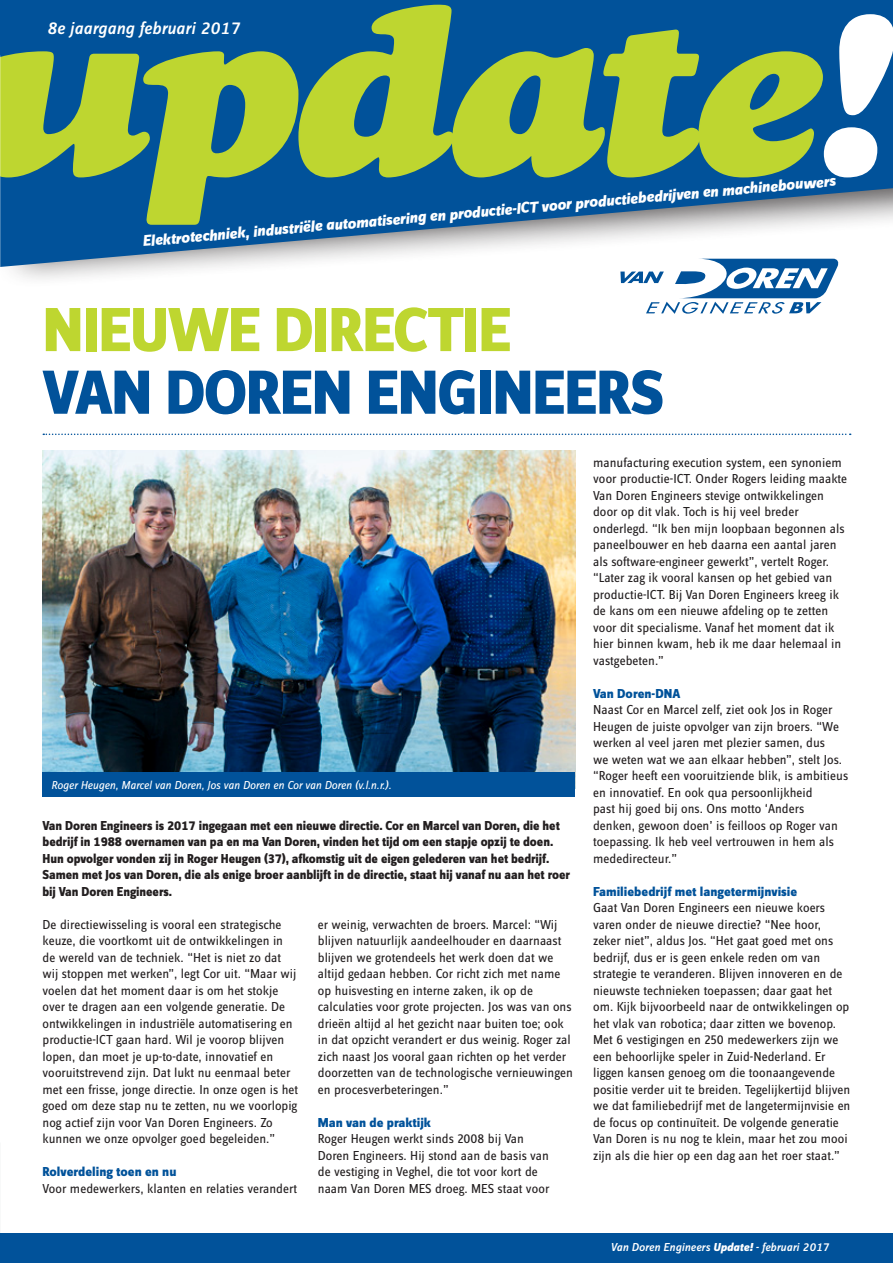
<style>
.page{position:relative;width:893px;height:1263px;background:#fff}
.page>*{position:absolute;margin:0;border:0;box-sizing:border-box;transform-origin:0 0}
.t1{font:italic 236.55px "Goudy Std Heavyface";letter-spacing:-.03em;color:#bed630}
.Geen_afstand{font:64.65px "Zine Sans Dis X Bold Roman Tf";letter-spacing:-.02em;color:#01529a}
.Geen_afstand-2{font:64.65px "Zine Sans Dis X Bold Roman Tf";letter-spacing:-.025em;color:#bed630}
.Geen_afstand-3{font:18px "Zine Sans Dis Medium Italic Tf";color:#fff}
.t2{font:italic 800 16.05px "Zine Sans Dis";color:#fff}
.Geen_afstand-4{font:13.5px/16.5px "Zine Sans Dis";color:#231f20}
.Geen_afstand-5{font:13.5px/16.5px "Zine Sans Dis X Bold Roman Tf";letter-spacing:-.005em;color:#231f20;scale:.95 1}
.Geen_afstand-6{font:13.5px "Zine Sans Dis X Bold Roman Tf";color:#01529a}
.Geen_afstand-7{font:italic 12px "Zine Sans Dis";letter-spacing:-.01em;color:#fff}
.Geen_afstand-8{font:12px "Zine Sans Dis Medium Italic Tf";color:#fff}
.s1{color:#fff}
.s2{font-family:"Zine Sans Dis";font-weight:800;font-style:italic}
</style>
<div class="page">
<div style="left:0;top:1233px;width:893px;height:30px;background:#01529a"></div>
<img style="left:43px;top:450px;width:532px;height:322px">
<div style="left:0;top:45px;width:893px;height:244px;background:#231f20;opacity:.75"></div>
<svg style="left:0;top:0;width:893px;height:267px;background:#2065a3"></svg>
<svg style="left:43px;top:434px;width:808px;height:1px"></svg>
<svg style="left:620px;top:259px;width:219px;height:55px"></svg>
<div style="left:43px;top:772px;width:532px;height:25px;background:#01529a"></div>
<h1 class="t1" style="left:-24px;top:-55px;width:928px">update<span class="s1">!</span></h1>
<p class="Geen_afstand-3" style="left:47px;top:19px;width:195px">8e jaargang februari 2017</p>
<p class="t2" style="left:142px;top:233px;width:697px;rotate:-5deg">Elektrotechniek, industriële automatisering en productie-ICT voor productiebedrijven en machinebouwers</p>
<p class="Geen_afstand-2" style="left:43px;top:295px;width:470px">NIEUWE DIRECTIE</p>
<p class="Geen_afstand" style="left:43px;top:358px;width:623px">VAN DOREN ENGINEERS</p>
<p class="Geen_afstand-7" style="left:51px;top:779px;width:341px">Roger Heugen, Marcel van Doren, Jos van Doren en Cor van Doren (v.l.n.r.).</p>
<p class="Geen_afstand-5" style="left:43px;top:818px;width:557px">Van Doren Engineers is 2017 ingegaan met een nieuwe directie. Cor en Marcel van Doren, die het bedrijf in 1988 overnamen van pa en ma Van Doren, vinden het tijd om een stapje opzij te doen.<br>Hun opvolger vonden zij in Roger Heugen (37), afkomstig uit de eigen gelederen van het bedrijf.<br>Samen met Jos van Doren, die als enige broer aanblijft in de directie, staat hij vanaf nu aan het roer bij Van Doren Engineers.</p>
<p class="Geen_afstand-4" style="left:43px;top:916px;width:257px">De directiewisseling is vooral een strategische keuze, die voortkomt uit de ontwikkelingen in de wereld van de techniek. “Het is niet zo dat wij stoppen met werken”, legt Cor uit. “Maar wij voelen dat het moment daar is om het stokje over te dragen aan een volgende generatie. De ontwikkelingen in industriële automatisering en productie-ICT gaan hard. Wil je voorop blijven lopen, dan moet je up-to-date, innovatief en vooruitstrevend zijn. Dat lukt nu eenmaal beter met een frisse, jonge directie. In onze ogen is het goed om deze stap nu te zetten, nu we voorlopig nog actief zijn voor Van Doren Engineers. Zo kunnen we onze opvolger goed begeleiden.”</p>
<p class="Geen_afstand-6" style="left:43px;top:1164px;width:135px">Rolverdeling toen en nu</p>
<p class="Geen_afstand-4" style="left:43px;top:1180px;width:256px">Voor medewerkers, klanten en relaties verandert</p>
<p class="Geen_afstand-4" style="left:318px;top:916px;width:257px">er weinig, verwachten de broers. Marcel: “Wij blijven natuurlijk aandeelhouder en daarnaast blijven we grotendeels het werk doen dat we altijd gedaan hebben. Cor richt zich met name op huisvesting en interne zaken, ik op de calculaties voor grote projecten. Jos was van ons drieën altijd al het gezicht naar buiten toe; ook in dat opzicht verandert er dus weinig. Roger zal zich naast Jos vooral gaan richten op het verder doorzetten van de technologische vernieuwingen en procesverbeteringen.”</p>
<p class="Geen_afstand-6" style="left:318px;top:1115px;width:115px">Man van de praktijk</p>
<p class="Geen_afstand-4" style="left:318px;top:1131px;width:233px">Roger Heugen werkt sinds 2008 bij Van Doren Engineers. Hij stond aan de basis van de vestiging in Veghel, die tot voor kort de naam Van Doren MES droeg. MES staat voor</p>
<p class="Geen_afstand-4" style="left:593px;top:454px;width:256px">manufacturing execution system, een synoniem voor productie-ICT. Onder Rogers leiding maakte Van Doren Engineers stevige ontwikkelingen door op dit vlak. Toch is hij veel breder onderlegd. “Ik ben mijn loopbaan begonnen als paneelbouwer en heb daarna een aantal jaren als software-engineer gewerkt”, vertelt Roger. “Later zag ik vooral kansen op het gebied van productie-ICT. Bij Van Doren Engineers kreeg ik de kans om een nieuwe afdeling op te zetten voor dit specialisme. Vanaf het moment dat ik hier binnen kwam, heb ik me daar helemaal in vastgebeten.”</p>
<p class="Geen_afstand-6" style="left:593px;top:686px;width:89px">Van Doren-DNA</p>
<p class="Geen_afstand-4" style="left:593px;top:702px;width:257px">Naast Cor en Marcel zelf, ziet ook Jos in Roger Heugen de juiste opvolger van zijn broers. “We werken al veel jaren met plezier samen, dus<br>we weten wat we aan elkaar hebben”, stelt Jos. “Roger heeft een vooruitziende blik, is ambitieus en innovatief. En ook qua persoonlijkheid<br>past hij goed bij ons. Ons motto ‘Anders denken, gewoon doen’ is feilloos op Roger van toepassing. Ik heb veel vertrouwen in hem als mededirecteur.”</p>
<p class="Geen_afstand-6" style="left:593px;top:884px;width:206px">Familiebedrijf met langetermijnvisie</p>
<p class="Geen_afstand-4" style="left:593px;top:900px;width:259px">Gaat Van Doren Engineers een nieuwe koers varen onder de nieuwe directie? “Nee hoor, zeker niet”, aldus Jos. “Het gaat goed met ons bedrijf, dus er is geen enkele reden om van strategie te veranderen. Blijven innoveren en de nieuwste technieken toepassen; daar gaat het om. Kijk bijvoorbeeld naar de ontwikkelingen op het vlak van robotica; daar zitten we bovenop.<br>Met 6 vestigingen en 250 medewerkers zijn we een behoorlijke speler in Zuid-Nederland. Er liggen kansen genoeg om die toonaangevende positie verder uit te breiden. Tegelijkertijd blijven we dat familiebedrijf met de langetermijnvisie en de focus op continuïteit. De volgende generatie Van Doren is nu nog te klein, maar het zou mooi zijn als die hier op een dag aan het roer staat.”</p>
<p class="Geen_afstand-8" style="left:611px;top:1241px;width:220px">Van Doren Engineers <span class="s2">Update!</span> - februari 2017</p>
</div>
